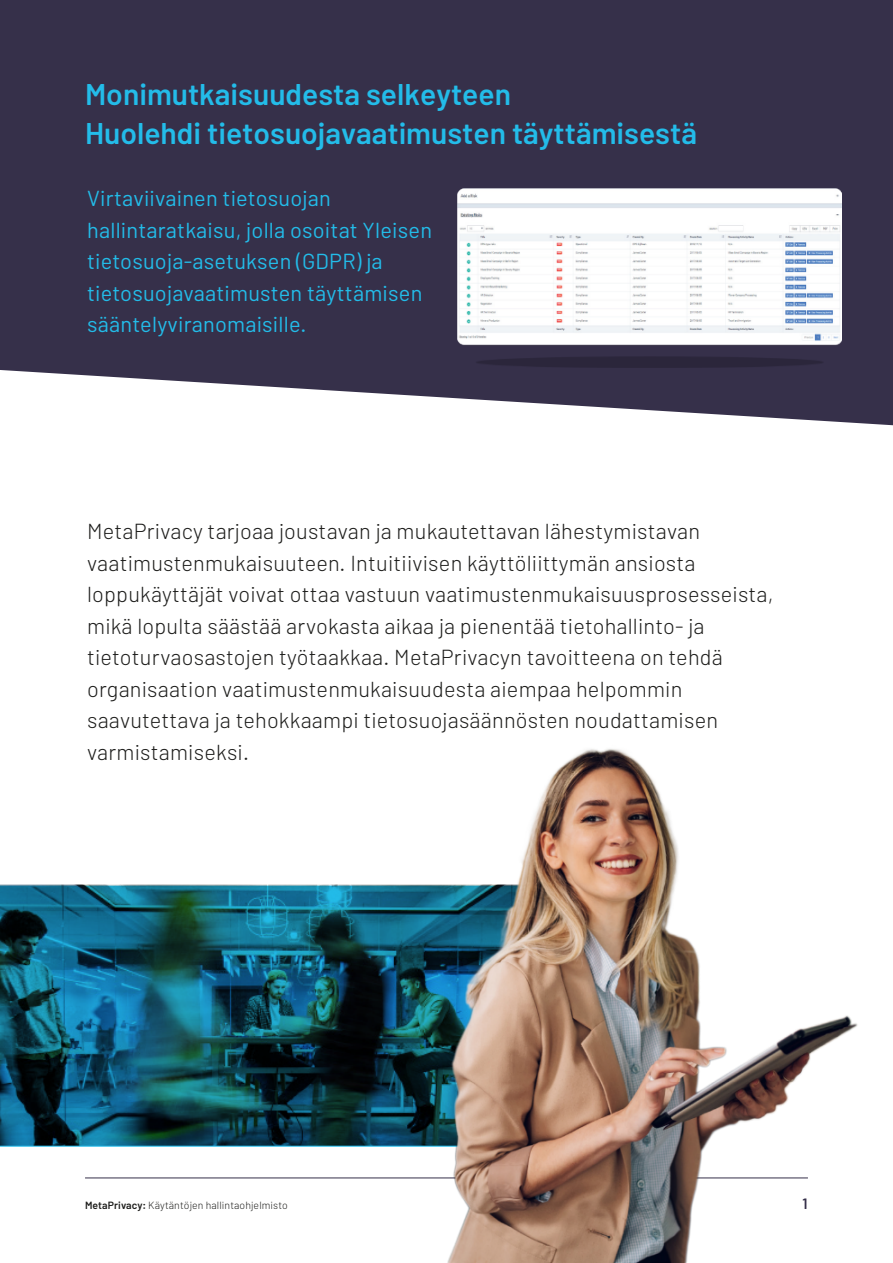
<style>
.page{position:relative;width:893px;height:1263px;background:#fff}
.page>*{position:absolute;margin:0;border:0;box-sizing:border-box;transform-origin:0 0}
.t1{font:600 30px/39px "Barlow";color:#23bce9}
.t2{font:300 21.75px/31.5px "Barlow";letter-spacing:.01em;color:#1d1d1b}
.t3{font:21.75px/31.5px "Barlow";letter-spacing:.01em;color:#23bce9}
.t4{font:600 15px "Barlow";color:#36304a}
.t5{font:300 10.5px "Barlow";letter-spacing:.01em;color:#1d1d1b}
.s1{font-weight:600}
</style>
<div class="page">
<svg style="left:0;top:0;width:893px;height:425px;background:#454058"></svg>
<svg style="left:0;top:886px;width:366px;height:261px;background:#105165"></svg>
<hr style="left:85px;top:1177px;width:723px;height:1px;background:#36304a">
<img style="left:366px;top:749px;width:492px;height:514px">
<img style="left:457px;top:188px;width:385px;height:179px">
<h1 class="t1" style="left:85px;top:74px;width:613px">Monimutkaisuudesta selkeyteen<br>Huolehdi tietosuojavaatimusten täyttämisestä</h1>
<p class="t3" style="left:87px;top:182px;width:346px">Virtaviivainen tietosuojan hallintaratkaisu, jolla osoitat Yleisen tietosuoja-asetuksen (GDPR) ja tietosuojavaatimusten täyttämisen sääntelyviranomaisille.</p>
<p class="t2" style="left:87px;top:515px;width:688px">MetaPrivacy tarjoaa joustavan ja mukautettavan lähestymistavan vaatimustenmukaisuuteen. Intuitiivisen käyttöliittymän ansiosta loppukäyttäjät voivat ottaa vastuun vaatimustenmukaisuusprosesseista, mikä lopulta säästää arvokasta aikaa ja pienentää tietohallinto- ja tietoturvaosastojen työtaakkaa. MetaPrivacyn tavoitteena on tehdä organisaation vaatimustenmukaisuudesta aiempaa helpommin saavutettava ja tehokkaampi tietosuojasäännösten noudattamisen varmistamiseksi.</p>
<p class="t5" style="left:85px;top:1198px;width:204px"><span class="s1">MetaPrivacy:</span> Käytäntöjen hallintaohjelmisto</p>
<p class="t4" style="left:803px;top:1194px;width:7px">1</p>
</div>
